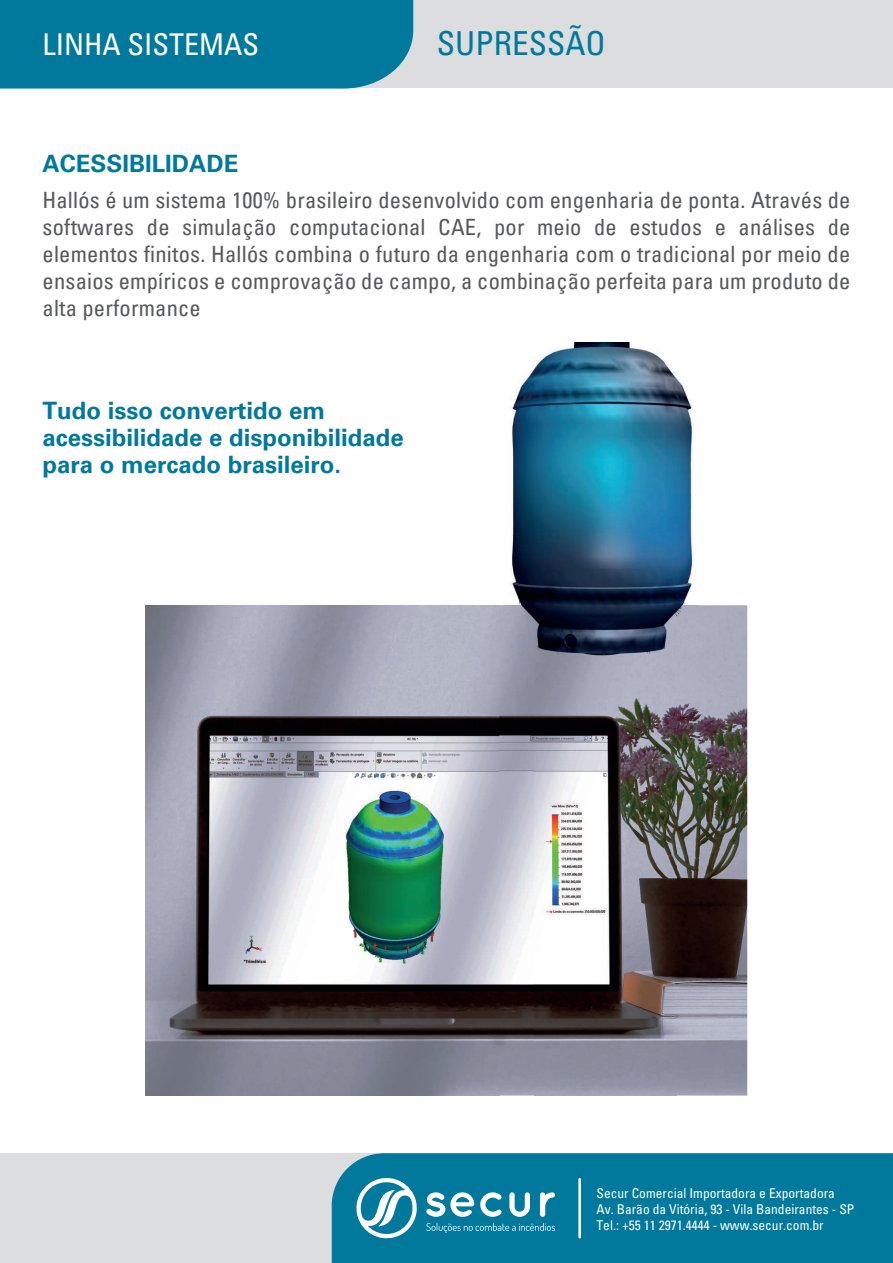
<style>
.page{position:relative;width:893px;height:1263px;background:#fff}
.page>*{position:absolute;margin:0;border:0;box-sizing:border-box;transform-origin:0 0}
.t1{font:condensed 33px "Univers";color:#00799c}
.t2{font:condensed 30px "Univers";color:#fff}
.t3{font:700 24px/27px "Univers";color:#00799c}
.t4{font:condensed 22.5px/27px "Univers";letter-spacing:.01em;color:#57585a;text-align:justify}
.t5{font:condensed 13.5px/16.2px "Univers";color:#fff}
</style>
<div class="page">
<div style="left:0;top:1153px;width:893px;height:110px;background:#dcdddf"></div>
<div style="left:332px;top:1153px;width:561px;height:110px;background:#00799c"></div>
<svg style="left:354px;top:1174px;width:63px;height:68px;background:#4ea2ba"></svg>
<svg style="left:426px;top:1192px;width:129px;height:25px;background:#67afc4"></svg>
<svg style="left:426px;top:1223px;width:129px;height:10px"></svg>
<hr style="left:578px;top:1179px;width:3px;height:58px;background:#fff">
<div style="left:0;top:0;width:893px;height:88px;background:#dcdddf"></div>
<div style="left:0;top:0;width:413px;height:89px;background:#00799c"></div>
<img style="left:146px;top:605px;width:389px;height:490px">
<img style="left:677px;top:605px;width:70px;height:490px">
<img style="left:535px;top:661px;width:142px;height:434px">
<img style="left:503px;top:342px;width:195px;height:319px">
<h2 class="t2" style="left:43px;top:26px;width:218px">LINHA SISTEMAS</h2>
<h1 class="t1" style="left:437px;top:23px;width:170px">SUPRESSÃO</h1>
<p class="t3" style="left:43px;top:150px;width:198px">ACESSIBILIDADE</p>
<p class="t4" style="left:43px;top:186px;width:809px">Hallós é um sistema 100% brasileiro desenvolvido com engenharia de ponta. Através de softwares de simulação computacional CAE, por meio de estudos e análises de elementos finitos. Hallós combina o futuro da engenharia com o tradicional por meio de ensaios empíricos e comprovação de campo, a combinação perfeita para um produto de alta performance</p>
<p class="t3" style="left:43px;top:397px;width:363px">Tudo isso convertido em acessibilidade e disponibilidade para o mercado brasileiro.</p>
<p class="t5" style="left:596px;top:1184px;width:259px">Secur Comercial Importadora e Exportadora<br>Av. Barão da Vitória, 93 - Vila Bandeirantes - SP<br>Tel.: +55 11 2971.4444 - www.secur.com.br</p>
</div>
